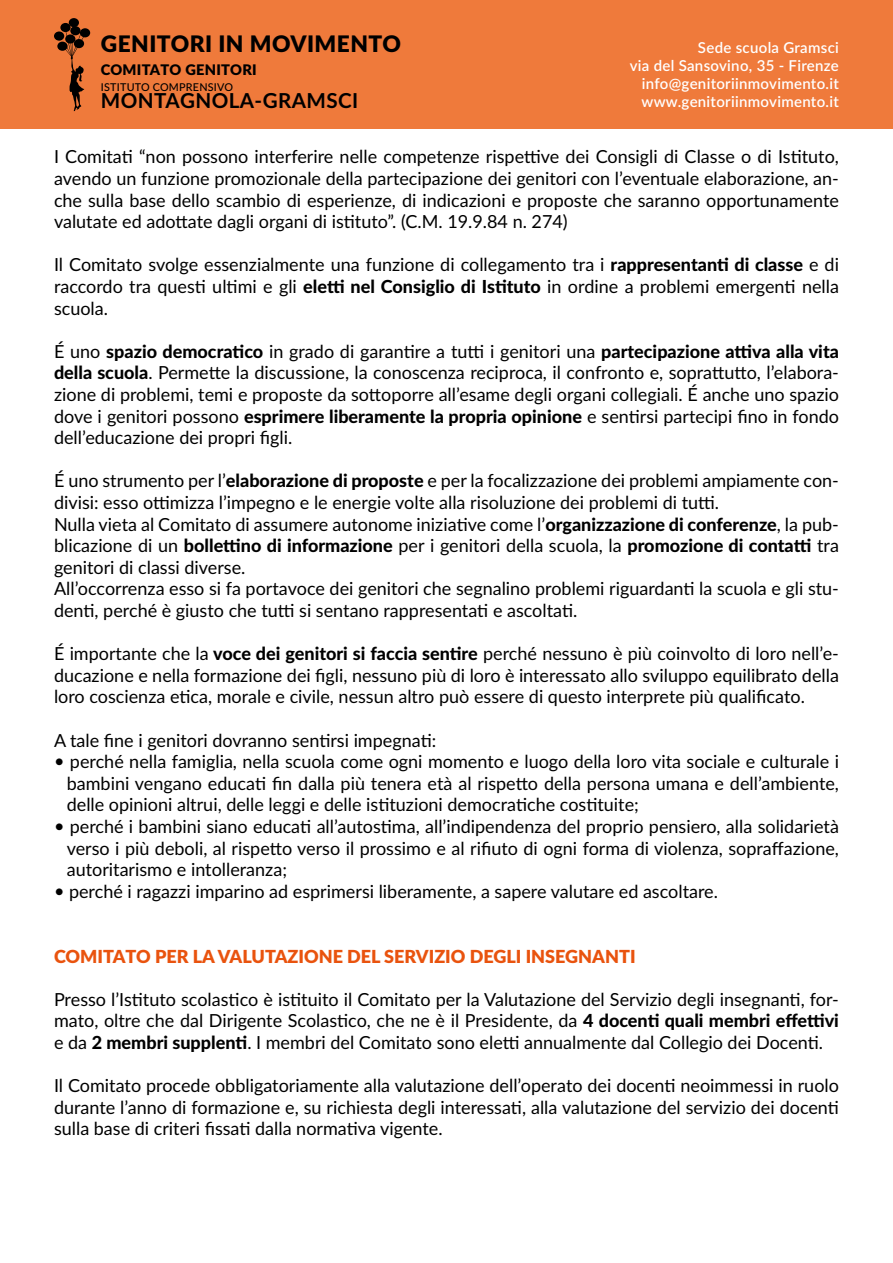
<style>
.page{position:relative;width:893px;height:1263px;background:#fff}
.page>*{position:absolute;margin:0;border:0;box-sizing:border-box;transform-origin:0 0}
.t1{font:900 22.8px "Lato Latin";letter-spacing:.02em;color:#000}
.t2{font:700 20.55px "Lato Latin";letter-spacing:.02em;color:#000}
.t3{font:18px/21.6px "Lato";color:#000;text-align:justify}
.t4{font:900 18px "Lato";color:#e9530e}
.t5{font:600 15px/18px "Lato";letter-spacing:.02em;color:#fff;text-align:right}
.t6{font:900 14.55px "Lato Latin";letter-spacing:.02em;color:#000}
.t7{font:500 10.8px "Lato";letter-spacing:.02em;color:#000}
.s1{font-weight:800}
</style>
<div class="page">
<div style="left:0;top:0;width:893px;height:128px;background:#ef7a3b"></div>
<div style="left:57px;top:42px;width:11px;height:9px;background:#000;border-radius:50%"></div>
<div style="left:54px;top:32px;width:10px;height:9px;background:#000;border-radius:50%"></div>
<div style="left:80px;top:28px;width:10px;height:9px;background:#000;border-radius:50%"></div>
<svg style="left:70px;top:26px;width:11px;height:9px"></svg>
<div style="left:60px;top:23px;width:11px;height:9px;background:#000;border-radius:50%"></div>
<div style="left:69px;top:18px;width:10px;height:9px;background:#000;border-radius:50%"></div>
<svg style="left:65px;top:31px;width:21px;height:80px"></svg>
<p class="t1" style="left:101px;top:30px;width:302px">GENITORI IN MOVIMENTO</p>
<p class="t6" style="left:101px;top:61px;width:157px">COMITATO GENITORI</p>
<p class="t7" style="left:101px;top:79px;width:134px">ISTITUTO COMPRENSIVO</p>
<p class="t2" style="left:101px;top:89px;width:259px">MONTAGNOLA-GRAMSCI</p>
<p class="t5" style="left:630px;top:38px;width:211px">Sede scuola Gramsci<br>via del Sansovino, 35 - Firenze info@genitoriinmovimento.it www.genitoriinmovimento.it</p>
<p class="t3" style="left:54px;top:145px;width:786px">I Comitati “non possono interferire nelle competenze rispettive dei Consigli di Classe o di Istituto, avendo un funzione promozionale della partecipazione dei genitori con l’eventuale elaborazione, an&shy;che sulla base dello scambio di esperienze, di indicazioni e proposte che saranno opportunamente valutate ed adottate dagli organi di istituto”. (C.M. 19.9.84 n. 274)</p>
<p class="t3" style="left:54px;top:253px;width:786px">Il Comitato svolge essenzialmente una funzione di collegamento tra i <span class="s1">rappresentanti di classe</span> e di raccordo tra questi ultimi e gli <span class="s1">eletti nel Consiglio di Istituto</span> in ordine a problemi emergenti nella scuola.</p>
<p class="t3" style="left:54px;top:340px;width:786px">É uno <span class="s1">spazio democratico</span> in grado di garantire a tutti i genitori una <span class="s1">partecipazione attiva alla vita della scuola</span>. Permette la discussione, la conoscenza reciproca, il confronto e, soprattutto, l’elabora&shy;zione di problemi, temi e proposte da sottoporre all’esame degli organi collegiali. É anche uno spazio dove i genitori possono <span class="s1">esprimere liberamente la propria opinione</span> e sentirsi partecipi fino in fondo dell’educazione dei propri figli.</p>
<p class="t3" style="left:54px;top:469px;width:786px;text-align:left">É uno strumento per l’<span class="s1">elaborazione di proposte</span> e per la focalizzazione dei problemi ampiamente con&shy;divisi: esso ottimizza l’impegno e le energie volte alla risoluzione dei problemi di tutti.<br>Nulla vieta al Comitato di assumere autonome iniziative come l’<span class="s1">organizzazione di conferenze</span>, la pub&shy;blicazione di un <span class="s1">bollettino di informazione</span> per i genitori della scuola, la <span class="s1">promozione di contatti</span> tra genitori di classi diverse.<br>All’occorrenza esso si fa portavoce dei genitori che segnalino problemi riguardanti la scuola e gli stu&shy;denti, perché è giusto che tutti si sentano rappresentati e ascoltati.</p>
<p class="t3" style="left:54px;top:642px;width:786px">É importante che la <span class="s1">voce dei genitori si faccia sentire</span> perché nessuno è più coinvolto di loro nell’e&shy;ducazione e nella formazione dei figli, nessuno più di loro è interessato allo sviluppo equilibrato della loro coscienza etica, morale e civile, nessun altro può essere di questo interprete più qualificato.</p>
<p class="t3" style="left:67px;top:728px;width:774px;text-align:left;text-indent:-13px">A tale fine i genitori dovranno sentirsi impegnati:<br>perché nella famiglia, nella scuola come ogni momento e luogo della loro vita sociale e culturale i bambini vengano educati fin dalla più tenera età al rispetto della persona umana e dell’ambiente, delle opinioni altrui, delle leggi e delle istituzioni democratiche costituite;<br>perché i bambini siano educati all’autostima, all’indipendenza del proprio pensiero, alla solidarietà verso i più deboli, al rispetto verso il prossimo e al rifiuto di ogni forma di violenza, sopraffazione, autoritarismo e intolleranza;<br>perché i ragazzi imparino ad esprimersi liberamente, a sapere valutare ed ascoltare.</p>
<p class="t4" style="left:54px;top:942px;width:583px">COMITATO PER LA VALUTAZIONE DEL SERVIZIO DEGLI INSEGNANTI</p>
<p class="t3" style="left:54px;top:988px;width:786px">Presso l’Istituto scolastico è istituito il Comitato per la Valutazione del Servizio degli insegnanti, for&shy;mato, oltre che dal Dirigente Scolastico, che ne è il Presidente, da <span class="s1">4 docenti quali membri effettivi </span>e da <span class="s1">2 membri supplenti</span>. I membri del Comitato sono eletti annualmente dal Collegio dei Docenti.</p>
<p class="t3" style="left:54px;top:1074px;width:786px">Il Comitato procede obbligatoriamente alla valutazione dell’operato dei docenti neoimmessi in ruolo durante l’anno di formazione e, su richiesta degli interessati, alla valutazione del servizio dei docenti sulla base di criteri fissati dalla normativa vigente.</p>
</div>
